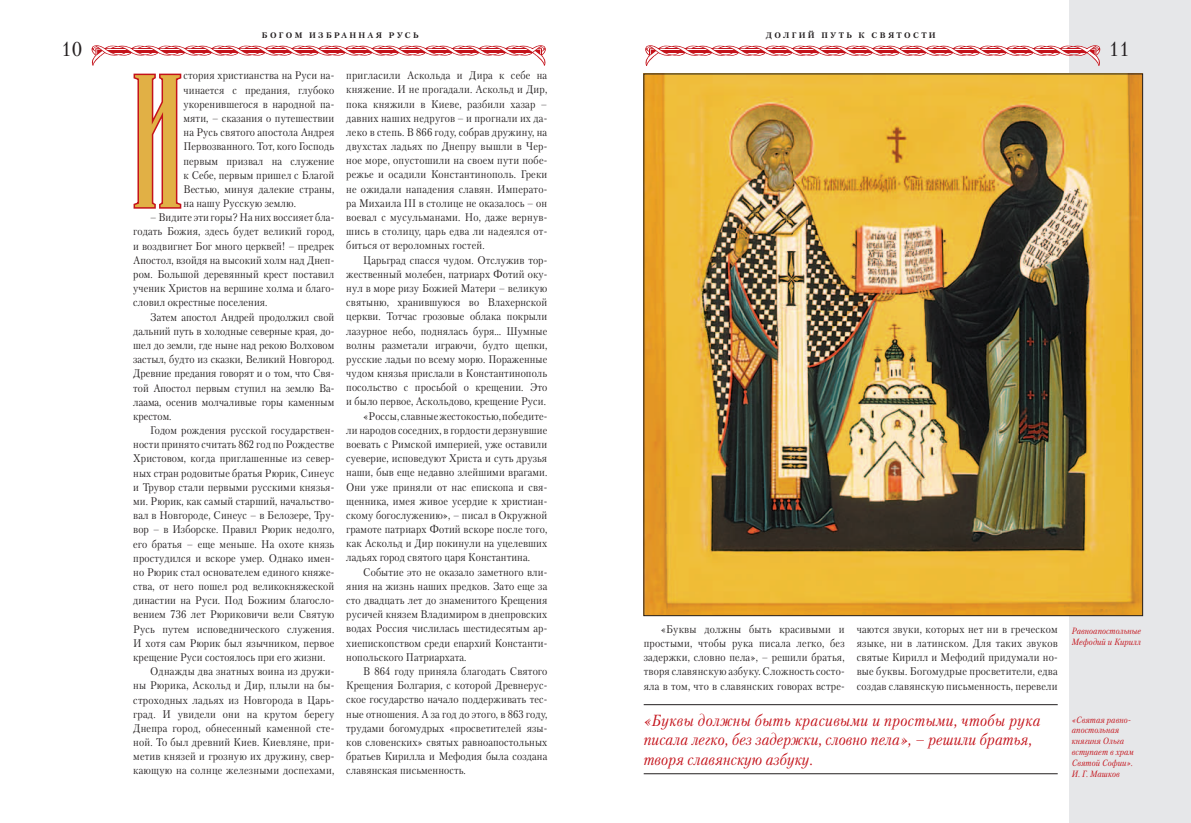
<style>
.page{position:relative;width:1191px;height:823px;background:#fff}
.page>*{position:absolute;margin:0;border:0;box-sizing:border-box;transform-origin:0 0}
.t1{font:198px "Fita Vjaz";color:#e1b045;scale:.9 1}
.t2{font:20px "Petersburg C";color:#231f20}
.t3{font:italic 16px/19.2px "Petersburg C";letter-spacing:.01em;color:#c4121a;scale:.9 1}
.t4{font:11px/14.2px "Petersburg C";letter-spacing:.01em;color:#231f20;text-align:justify;scale:.9 1}
.t5{font:italic 9px/10.8px "Petersburg C";letter-spacing:.01em;color:#c4121a;scale:.9 1}
.t6{font:700 8px "Petersburg C";letter-spacing:.3em;color:#231f20}
</style>
<div class="page">
<div style="left:1069px;top:0;width:122px;height:822px;background:#e6e7e9"></div>
<img style="left:645px;top:76px;width:495px;height:537px">
<hr style="left:643px;top:704px;width:414px;height:1px;background:#231f20">
<hr style="left:643px;top:773px;width:414px;height:1px;background:#231f20">
<svg style="left:133px;top:73px;width:49px;height:136px"></svg>
<svg style="left:91px;top:45px;width:455px;height:21px"></svg>
<svg style="left:645px;top:45px;width:456px;height:21px"></svg>
<h2 class="t2" style="left:61px;top:37px;width:23px">10</h2>
<p class="t6" style="left:262px;top:30px;width:158px">БОГОМ ИЗБРАННАЯ РУСЬ</p>
<h1 class="t1" style="left:133px;top:30px;width:55px">И</h1>
<p class="t4" style="left:183px;top:68px;width:169px">стория христианства на Руси на&shy;чинается с предания, глубоко укоренившегося в народной па&shy;мяти, – сказания о путешествии на Русь святого апостола Андрея Первозванного. Тот, кого Господь первым призвал на служение к Себе, первым пришел с Благой Вестью, минуя далекие страны, на нашу Русскую землю.</p>
<p class="t4" style="left:133px;top:210px;width:225px;text-indent:17px">– Видите эти горы? На них воссияет бла&shy;годать Божия, здесь будет великий город, и воздвигнет Бог много церквей! – предрек Апостол, взойдя на высокий холм над Днеп&shy;ром. Большой деревянный крест поставил ученик Христов на вершине холма и благо&shy;словил окрестные поселения.</p>
<p class="t4" style="left:133px;top:309px;width:225px;text-indent:17px">Затем апостол Андрей продолжил свой дальний путь в холодные северные края, до&shy;шел до земли, где ныне над рекою Волховом застыл, будто из сказки, Великий Новгород.<br>Древние предания говорят и о том, что Свя&shy;той Апостол первым ступил на землю Ва&shy;лаама, осенив молчаливые горы каменным крестом.</p>
<p class="t4" style="left:150px;top:423px;width:206px">Годом рождения русской государствен-</p>
<p class="t4" style="left:133px;top:437px;width:225px">ности принято считать 862 год по Рождестве</p>
<p class="t4" style="left:133px;top:451px;width:225px">Христовом, когда приглашенные из север-</p>
<p class="t4" style="left:133px;top:465px;width:225px">ных стран родовитые братья Рюрик, Синеус</p>
<p class="t4" style="left:133px;top:479px;width:225px">и Трувор стали первыми русскими князья-</p>
<p class="t4" style="left:133px;top:493px;width:225px">ми. Рюрик, как самый старший, начальство-</p>
<p class="t4" style="left:133px;top:508px;width:225px">вал в Новгороде, Синеус – в Белозере, Тру-</p>
<p class="t4" style="left:133px;top:522px;width:225px">вор – в Изборске. Правил Рюрик недолго,</p>
<p class="t4" style="left:133px;top:536px;width:225px">его братья – еще меньше. На охоте князь</p>
<p class="t4" style="left:133px;top:550px;width:225px">простудился и вскоре умер. Однако имен-</p>
<p class="t4" style="left:133px;top:564px;width:225px">но Рюрик стал основателем единого княже-</p>
<p class="t4" style="left:133px;top:578px;width:225px">ства, от него пошел род великокняжеской</p>
<p class="t4" style="left:133px;top:593px;width:225px">династии на Руси. Под Божиим благосло-</p>
<p class="t4" style="left:133px;top:607px;width:225px">вением 736 лет Рюриковичи вели Святую</p>
<p class="t4" style="left:133px;top:621px;width:225px">Русь путем исповеднического служения.</p>
<p class="t4" style="left:133px;top:635px;width:225px">И хотя сам Рюрик был язычником, первое</p>
<p class="t4" style="left:133px;top:649px;width:215px">крещение Руси состоялось при его жизни.</p>
<p class="t4" style="left:150px;top:663px;width:206px">Однажды два знатных воина из дружи-</p>
<p class="t4" style="left:133px;top:678px;width:225px">ны Рюрика, Аскольд и Дир, плыли на бы-</p>
<p class="t4" style="left:133px;top:692px;width:225px">строходных ладьях из Новгорода в Царь-</p>
<p class="t4" style="left:133px;top:706px;width:225px">град. И увидели они на крутом берегу</p>
<p class="t4" style="left:133px;top:720px;width:225px">Днепра город, обнесенный каменной сте-</p>
<p class="t4" style="left:133px;top:734px;width:225px">ной. То был древний Киев. Киевляне, при-</p>
<p class="t4" style="left:133px;top:748px;width:225px">метив князей и грозную их дружину, свер-</p>
<p class="t4" style="left:133px;top:763px;width:225px">кающую на солнце железными доспехами,</p>
<p class="t4" style="left:346px;top:68px;width:225px">пригласили Аскольда и Дира к себе на княжение. И не прогадали. Аскольд и Дир, пока княжили в Киеве, разбили хазар – давних наших недругов – и прогнали их да&shy;леко в степь. В 866 году, собрав дружину, на двухстах ладьях по Днепру вышли в Чер&shy;ное море, опустошили на своем пути побе&shy;режье и осадили Константинополь. Греки не ожидали нападения славян. Императо&shy;ра Михаила III в столице не оказалось – он воевал с мусульманами. Но, даже вернув&shy;шись в столицу, царь едва ли надеялся от&shy;биться от вероломных гостей.</p>
<p class="t4" style="left:363px;top:252px;width:206px">Царьград спасся чудом. Отслужив тор-</p>
<p class="t4" style="left:346px;top:266px;width:225px">жественный молебен, патриарх Фотий оку-</p>
<p class="t4" style="left:346px;top:281px;width:225px">нул в море ризу Божией Матери – великую</p>
<p class="t4" style="left:346px;top:295px;width:225px">святыню, хранившуюся во Влахернской</p>
<p class="t4" style="left:346px;top:309px;width:225px">церкви. Тотчас грозовые облака покрыли</p>
<p class="t4" style="left:346px;top:323px;width:225px">лазурное небо, поднялась буря… Шумные</p>
<p class="t4" style="left:346px;top:337px;width:225px">волны разметали играючи, будто щепки,</p>
<p class="t4" style="left:346px;top:351px;width:225px">русские ладьи по всему морю. Пораженные</p>
<p class="t4" style="left:346px;top:366px;width:225px">чудом князья прислали в Константинополь</p>
<p class="t4" style="left:346px;top:380px;width:225px">посольство с просьбой о крещении. Это</p>
<p class="t4" style="left:346px;top:394px;width:223px">и было первое, Аскольдово, крещение Руси.</p>
<p class="t4" style="left:363px;top:408px;width:206px">«Россы, славные жестокостью, победите-</p>
<p class="t4" style="left:346px;top:422px;width:225px">ли народов соседних, в гордости дерзнувшие</p>
<p class="t4" style="left:346px;top:436px;width:225px">воевать с Римской империей, уже оставили</p>
<p class="t4" style="left:346px;top:451px;width:225px">суеверие, исповедуют Христа и суть друзья</p>
<p class="t4" style="left:346px;top:465px;width:225px">наши, быв еще недавно злейшими врагами.</p>
<p class="t4" style="left:346px;top:479px;width:225px">Они уже приняли от нас епископа и свя-</p>
<p class="t4" style="left:346px;top:493px;width:225px">щенника, имея живое усердие к христиан-</p>
<p class="t4" style="left:346px;top:507px;width:225px">скому богослужению», – писал в Окружной</p>
<p class="t4" style="left:346px;top:521px;width:225px">грамоте патриарх Фотий вскоре после того,</p>
<p class="t4" style="left:346px;top:536px;width:225px">как Аскольд и Дир покинули на уцелевших</p>
<p class="t4" style="left:346px;top:550px;width:206px">ладьях город святого царя Константина.</p>
<p class="t4" style="left:363px;top:564px;width:206px">Событие это не оказало заметного вли-</p>
<p class="t4" style="left:346px;top:578px;width:225px">яния на жизнь наших предков. Зато еще за</p>
<p class="t4" style="left:346px;top:592px;width:225px">сто двадцать лет до знаменитого Крещения</p>
<p class="t4" style="left:346px;top:606px;width:225px">русичей князем Владимиром в днепровских</p>
<p class="t4" style="left:346px;top:621px;width:225px">водах Россия числилась шестидесятым ар-</p>
<p class="t4" style="left:346px;top:635px;width:225px">хиепископством среди епархий Константи-</p>
<p class="t4" style="left:346px;top:649px;width:135px">нопольского Патриархата.</p>
<p class="t4" style="left:363px;top:663px;width:206px">В 864 году приняла благодать Святого</p>
<p class="t4" style="left:346px;top:677px;width:225px">Крещения Болгария, с которой Древнерус-</p>
<p class="t4" style="left:346px;top:691px;width:225px">ское государство начало поддерживать тес-</p>
<p class="t4" style="left:346px;top:706px;width:225px">ные отношения. А за год до этого, в 863 году,</p>
<p class="t4" style="left:346px;top:720px;width:225px">трудами богомудрых «просветителей язы-</p>
<p class="t4" style="left:346px;top:734px;width:225px">ков словенских» святых равноапостольных</p>
<p class="t4" style="left:346px;top:748px;width:225px">братьев Кирилла и Мефодия была создана</p>
<p class="t4" style="left:346px;top:762px;width:134px">славянская письменность.</p>
<p class="t6" style="left:765px;top:30px;width:171px">ДОЛГИЙ ПУТЬ К СВЯТОСТИ</p>
<h2 class="t2" style="left:1108px;top:37px;width:23px">11</h2>
<p class="t4" style="left:643px;top:621px;width:225px;text-indent:17px">«Буквы должны быть красивыми и простыми, чтобы рука писала легко, без задержки, словно пела», – решили братья, творя славянскую азбуку. Сложность состо&shy;яла в том, что в славянских говорах встре-</p>
<p class="t4" style="left:856px;top:621px;width:225px">чаются звуки, которых нет ни в греческом языке, ни в латинском. Для таких звуков святые Кирилл и Мефодий придумали но&shy;вые буквы. Богомудрые просветители, едва создав славянскую письменность, перевели</p>
<p class="t5" style="left:1071px;top:625px;width:78px">Равноапостольные<br>Мефодий и Кирилл</p>
<p class="t5" style="left:1071px;top:713px;width:70px">«Святая равно&shy;апостольная княгиня Ольга вступает в храм<br>Святой Софии».<br>И. Г. Машков</p>
<h3 class="t3" style="left:643px;top:710px;width:442px">«Буквы должны быть красивыми и простыми, чтобы рука писала легко, без задержки, словно пела», – решили братья, творя славянскую азбуку.</h3>
</div>
